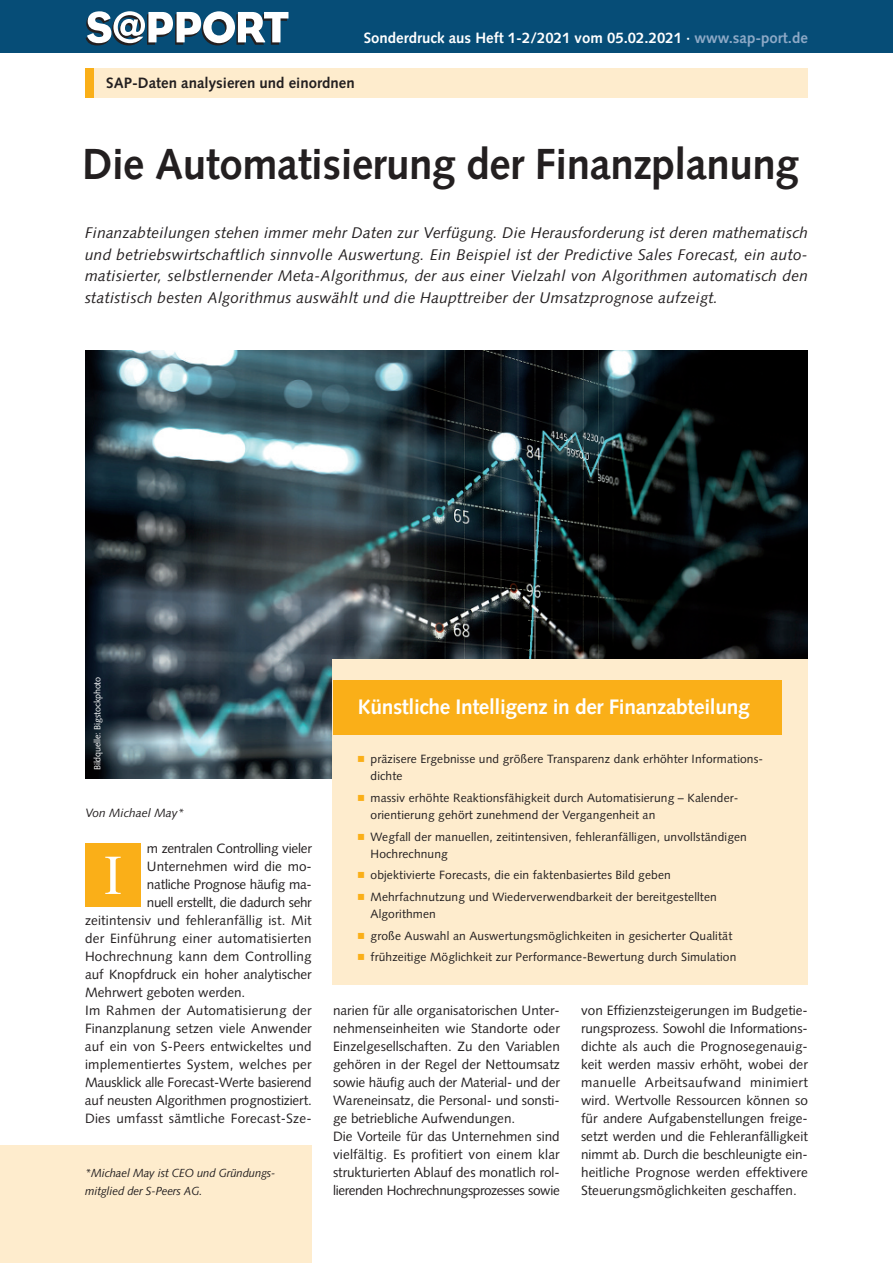
<style>
.page{position:relative;width:893px;height:1263px;background:#fff}
.page>*{position:absolute;margin:0;border:0;box-sizing:border-box;transform-origin:0 0}
.t1{font:54px "Caslon Five Forty";color:#fff}
.t2{font:700 43.5px "Syntax";letter-spacing:-.01em;color:#231f20}
.t3{font:700 21px "Syntax";letter-spacing:-.015em;color:#fff}
.t4{font:italic 15.45px/21.8px "Syntax";letter-spacing:.015em;color:#231f20;text-align:justify}
.t5{font:700 15px "Syntax";color:#fff}
.t6{font:700 15px "Syntax";color:#231f20}
.t7{font:13.5px/18px "Syntax";color:#231f20}
.t8{font:13.5px "Syntax";letter-spacing:.02em;color:#231f20}
.t9{font:13.5px "Syntax";letter-spacing:-.025em;color:#231f20}
.t10{font:12px/17.2px "Syntax";letter-spacing:.01em;color:#231f20}
.t11{font:italic 12px "Syntax";color:#231f20}
.t12{font:italic 11.7px/18px "Syntax";letter-spacing:-.01em;color:#231f20}
.t13{font:9px "Syntax";letter-spacing:-.015em;color:#fff}
.s1{color:#8da9c6}
</style>
<div class="page">
<img style="left:85px;top:350px;width:723px;height:428px">
<div style="left:0;top:1145px;width:311px;height:118px;background:#feeccd"></div>
<div style="left:85px;top:68px;width:723px;height:30px;background:#feeccd"></div>
<div style="left:85px;top:68px;width:9px;height:30px;background:#faaf18"></div>
<div style="left:85px;top:843px;width:56px;height:64px;background:#faaf18"></div>
<div style="left:333px;top:659px;width:475px;height:326px;background:#feeccd"></div>
<div style="left:333px;top:681px;width:449px;height:54px;background:#faaf18"></div>
<div style="left:0;top:0;width:893px;height:53px;background:#064d77"></div>
<svg style="left:86px;top:11px;width:202px;height:34px"></svg>
<p class="t5" style="left:364px;top:32px;width:446px">Sonderdruck aus Heft 1-2/2021 vom 05.02.2021 · <span class="s1">www.sap-port.de</span></p>
<p class="t6" style="left:106px;top:77px;width:250px">SAP-Daten analysieren und einordnen</p>
<h2 class="t2" style="left:82px;top:146px;width:718px">Die Automatisierung der Finanzplanung</h2>
<p class="t4" style="left:85px;top:223px;width:724px">Finanzabteilungen stehen immer mehr Daten zur Verfügung. Die Herausforderung ist deren mathematisch und betriebswirtschaftlich sinnvolle Auswertung. Ein Beispiel ist der Predictive Sales Forecast, ein auto&shy;matisierter, selbstlernender Meta-Algorithmus, der aus einer Vielzahl von Algorithmen automatisch den statistisch besten Algorithmus auswählt und die Haupttreiber der Umsatzprognose aufzeigt.</p>
<p class="t13" style="left:94px;top:770px;width:95px;rotate:-90deg">Bildquelle: Bigstockphoto</p>
<p class="t11" style="left:85px;top:808px;width:101px">Von Michael May*</p>
<p class="t7" style="left:147px;top:840px;width:166px">m zentralen Controlling vieler</p>
<p class="t7" style="left:147px;top:858px;width:166px">Unternehmen wird die mo-</p>
<p class="t7" style="left:147px;top:876px;width:166px">natliche Prognose häufig ma-</p>
<p class="t9" style="left:147px;top:896px;width:166px">nuell erstellt, die dadurch sehr</p>
<p class="t7" style="left:85px;top:912px;width:228px">zeitintensiv und fehleranfällig ist. Mit</p>
<p class="t8" style="left:85px;top:932px;width:228px">der Einführung einer automatisierten</p>
<p class="t7" style="left:85px;top:948px;width:228px">Hochrechnung kann dem Controlling</p>
<p class="t7" style="left:85px;top:966px;width:228px">auf Knopfdruck ein hoher analytischer</p>
<p class="t7" style="left:85px;top:984px;width:162px">Mehrwert geboten werden.</p>
<p class="t8" style="left:85px;top:1004px;width:228px">Im Rahmen der Automatisierung der</p>
<p class="t7" style="left:85px;top:1020px;width:228px">Finanzplanung setzen viele Anwender</p>
<p class="t7" style="left:85px;top:1038px;width:228px">auf ein von S-Peers entwickeltes und</p>
<p class="t8" style="left:85px;top:1058px;width:228px">implementiertes System, welches per</p>
<p class="t7" style="left:85px;top:1074px;width:228px">Mausklick alle Forecast-Werte basierend</p>
<p class="t7" style="left:85px;top:1092px;width:228px">auf neusten Algorithmen prognostiziert.</p>
<p class="t8" style="left:85px;top:1112px;width:228px">Dies umfasst sämtliche Forecast-Sze-</p>
<h1 class="t1" style="left:102px;top:857px;width:23px">I</h1>
<p class="t12" style="left:85px;top:1165px;width:192px">*Michael May ist CEO und Gründungs&shy;mitglied der S-Peers AG.</p>
<h3 class="t3" style="left:358px;top:699px;width:393px">Künstliche Intelligenz in der Finanzabteilung</h3>
<p class="t10" style="left:371px;top:751px;width:394px">präzisere Ergebnisse und größere Transparenz dank erhöhter Informations&shy;dichte</p>
<p class="t10" style="left:371px;top:790px;width:369px">massiv erhöhte Reaktionsfähigkeit durch Automatisierung – Kalender&shy;orientierung gehört zunehmend der Vergangenheit an</p>
<p class="t10" style="left:371px;top:829px;width:378px">Wegfall der manuellen, zeitintensiven, fehleranfälligen, unvollständigen<br>Hochrechnung</p>
<p class="t10" style="left:371px;top:865px;width:348px;line-height:21.5px">objektivierte Forecasts, die ein faktenbasiertes Bild geben<br>Mehrfachnutzung und Wiederverwendbarkeit der bereitgestellten</p>
<p class="t10" style="left:371px;top:904px;width:367px;line-height:21.5px">Algorithmen<br>große Auswahl an Auswertungsmöglichkeiten in gesicherter Qualität frühzeitige Möglichkeit zur Performance-Bewertung durch Simulation</p>
<p class="t7" style="left:333px;top:1002px;width:228px">narien für alle organisatorischen Unter&shy;nehmenseinheiten wie Standorte oder Einzelgesellschaften. Zu den Variablen gehören in der Regel der Nettoumsatz sowie häufig auch der Material- und der Wareneinsatz, die Personal- und sonsti&shy;ge betriebliche Aufwendungen.<br>Die Vorteile für das Unternehmen sind vielfältig. Es profitiert von einem klar strukturierten Ablauf des monatlich rol&shy;lierenden Hochrechnungsprozesses sowie</p>
<p class="t7" style="left:581px;top:1002px;width:228px;text-align:justify">von Effizienzsteigerungen im Budgetie&shy;rungsprozess. Sowohl die Informations&shy;dichte als auch die Prognosegenauig&shy;keit werden massiv erhöht, wobei der manuelle Arbeitsaufwand minimiert wird. Wertvolle Ressourcen können so für andere Aufgabenstellungen freige&shy;setzt werden und die Fehleranfälligkeit nimmt ab. Durch die beschleunigte ein&shy;heitliche Prognose werden effektivere Steuerungsmöglichkeiten geschaffen.</p>
</div>
